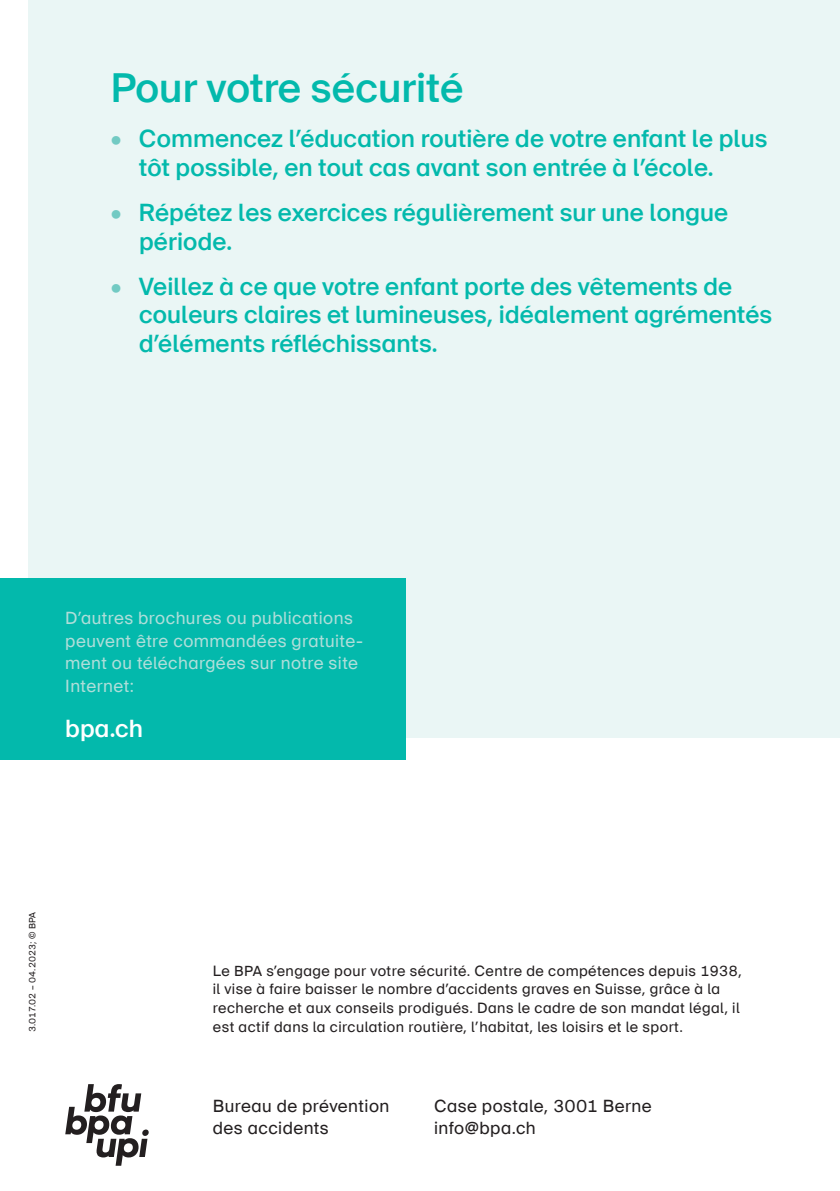
<style>
.page{position:relative;width:840px;height:1191px;background:#fff}
.page>*{position:absolute;margin:0;border:0;box-sizing:border-box;transform-origin:0 0}
.t1{font:500 40px "BFU Suisse";color:#03b9ac}
.t2{font:500 24px/28.4px "BFU Suisse";letter-spacing:.005em;color:#03b9ac}
.t3{font:500 24px "BFU Suisse";letter-spacing:.005em;color:#fff}
.t4{font:17px/22.6px "BFU Suisse";letter-spacing:.025em;color:#afded9}
.t5{font:17px/22.6px "BFU Suisse";letter-spacing:.025em;color:#231f20}
.t6{font:14.4px/18.8px "BFU Suisse";letter-spacing:.03em;color:#231f20}
.t7{font:8.8px "BFU Suisse";color:#231f20}
.s1{color:#72cac3}
.s2{font-size:9px}
.s3{font-size:14.2px}
.s4{font-size:16.6px}
</style>
<div class="page">
<div style="left:28px;top:0;width:811px;height:737px;background:#eaf6f5"></div>
<svg style="left:65px;top:1084px;width:84px;height:81px"></svg>
<div style="left:0;top:578px;width:405px;height:182px;background:#03b9ac"></div>
<h1 class="t1" style="left:111px;top:65px;width:354px">Pour votre sécurité</h1>
<p class="t2" style="left:139px;top:125px;width:629px;text-indent:-28px"><span class="s1">•</span> Commencez l’éducation routière de votre enfant le plus tôt possible, en tout cas avant son entrée à l’école.</p>
<p class="t2" style="left:139px;top:199px;width:590px;text-indent:-28px"><span class="s1">•</span> Répétez les exercices régulièrement sur une longue période.</p>
<p class="t2" style="left:139px;top:272px;width:634px;text-indent:-28px"><span class="s1">•</span> Veillez à ce que votre enfant porte des vêtements de couleurs claires et lumineuses, idéalement agrémentés d’éléments réfléchissants.</p>
<p class="t4" style="left:65px;top:606px;width:285px">Weitere Broschüren und Publika&shy;tionen zu anderen Themen können<br>Si kostenlos beziehen oder</p>
<p class="t4" style="left:65px;top:606px;width:299px">D’autres brochures ou publications peuvent être commandées gratuite&shy;ment ou téléchargées sur notre site<br>Internet:</p>
<p class="t3" style="left:65px;top:715px;width:79px">bpa.ch</p>
<p class="t3" style="left:80px;top:715px;width:57px">fu.ch</p>
<p class="t7" style="left:27px;top:1032px;width:122px;rotate:-90deg">3<span class="s2">.</span>017<span class="s2">.</span>02 <span class="s2">–</span> 04<span class="s2">.</span>2023<span class="s2">; ©</span> BPA</p>
<p class="t6" style="left:213px;top:961px;width:530px">Le <span class="s3">BPA</span> s’engage pour votre sécurité. Centre de compétences depuis <span class="s3">1938</span>, il vise à faire baisser le nombre d’accidents graves en Suisse, grâce à la recherche et aux conseils prodigués. Dans le cadre de son mandat légal, il est actif dans la circulation routière, l’habitat, les loisirs et le sport.</p>
<p class="t5" style="left:213px;top:1094px;width:178px">Bureau de prévention des accidents</p>
<p class="t5" style="left:434px;top:1094px;width:219px">Case postale, <span class="s4">3001</span> Berne info@bpa.ch</p>
</div>
